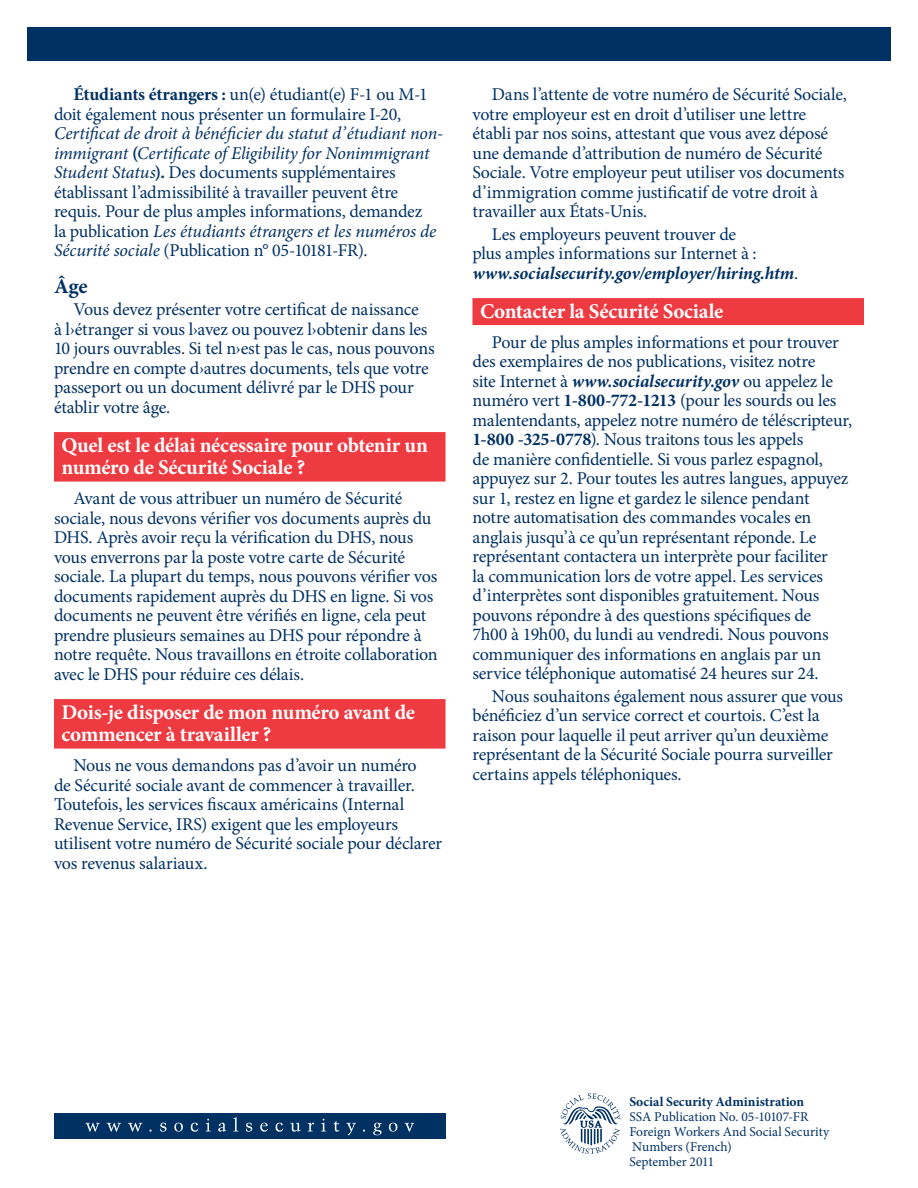
<style>
.page{position:relative;width:918px;height:1188px;background:#fff}
.page>*{position:absolute;margin:0;border:0;box-sizing:border-box;transform-origin:0 0}
.H1-2{font:700 21px/22.5px "Minion Pro";letter-spacing:-.015em;color:#fff}
.H1-1{font:700 21px "Minion Pro";letter-spacing:-.01em;color:#fff}
.t1{font:700 21px "Minion Pro";color:#003163}
.Paragraph{font:18px/19.5px "Minion Pro";letter-spacing:-.015em;color:#003163}
.Pub_Info{font:13.5px "Minion Pro";letter-spacing:-.005em;color:#003163}
.Pub_Info-2{font:700 13.5px "Minion Pro";letter-spacing:.005em;color:#003163}
.s1{font-weight:700}
.s2{font-style:italic}
.s3{font-weight:700;font-style:italic}
</style>
<div class="page">
<div style="left:27px;top:27px;width:864px;height:34px;background:#003163"></div>
<div style="left:54px;top:1114px;width:392px;height:25px;background:#003163"></div>
<svg style="left:85px;top:1117px;width:329px;height:19px"></svg>
<div style="left:54px;top:432px;width:392px;height:50px;background:#ee3a41"></div>
<div style="left:54px;top:699px;width:392px;height:50px;background:#ee3a41"></div>
<div style="left:472px;top:298px;width:392px;height:27px;background:#ee3a41"></div>
<svg style="left:560px;top:1093px;width:61px;height:61px"></svg>
<p class="Paragraph" style="left:54px;top:85px;width:391px;text-indent:19px"><span class="s1">Étudiants étrangers :</span> un(e) étudiant(e) F-1 ou M-1 doit également nous présenter un formulaire I-20, <span class="s2">Certificat de droit à bénéficier du statut d’étudiant non&shy;immigrant</span> <span class="s1">(</span><span class="s2">Certificate of Eligibility for Nonimmigrant Student Status</span><span class="s1">).</span> Des documents supplémentaires établissant l’admissibilité à travailler peuvent être requis. Pour de plus amples informations, demandez<br>la publication <span class="s2">Les étudiants étrangers et les numéros de Sécurité sociale</span> (Publication n° 05-10181-FR).</p>
<h2 class="t1" style="left:54px;top:271px;width:35px">Âge</h2>
<p class="Paragraph" style="left:54px;top:300px;width:382px;text-indent:19px">Vous devez présenter votre certificat de naissance<br>à l›étranger si vous l›avez ou pouvez l›obtenir dans les 10 jours ouvrables. Si tel n›est pas le cas, nous pouvons prendre en compte d›autres documents, tels que votre passeport ou un document délivré par le DHS pour établir votre âge.</p>
<h1 class="H1-2" style="left:62px;top:433px;width:368px">Quel est le délai nécessaire pour obtenir un numéro de Sécurité Sociale ?</h1>
<p class="Paragraph" style="left:54px;top:489px;width:385px;text-indent:19px">Avant de vous attribuer un numéro de Sécurité sociale, nous devons vérifier vos documents auprès du DHS. Après avoir reçu la vérification du DHS, nous vous enverrons par la poste votre carte de Sécurité sociale. La plupart du temps, nous pouvons vérifier vos documents rapidement auprès du DHS en ligne. Si vos documents ne peuvent être vérifiés en ligne, cela peut prendre plusieurs semaines au DHS pour répondre à notre requête. Nous travaillons en étroite collaboration avec le DHS pour réduire ces délais.</p>
<h1 class="H1-2" style="left:62px;top:700px;width:355px">Dois-je disposer de mon numéro avant de commencer à travailler ?</h1>
<p class="Paragraph" style="left:54px;top:756px;width:390px;text-indent:19px">Nous ne vous demandons pas d’avoir un numéro<br>de Sécurité sociale avant de commencer à travailler.<br>Toutefois, les services fiscaux américains (Internal Revenue Service, IRS) exigent que les employeurs utilisent votre numéro de Sécurité sociale pour déclarer vos revenus salariaux.</p>
<p class="Paragraph" style="left:472px;top:85px;width:376px;text-indent:19px">Dans l’attente de votre numéro de Sécurité Sociale, votre employeur est en droit d’utiliser une lettre établi par nos soins, attestant que vous avez déposé une demande d’attribution de numéro de Sécurité Sociale. Votre employeur peut utiliser vos documents d’immigration comme justificatif de votre droit à travailler aux États-Unis.</p>
<p class="Paragraph" style="left:472px;top:224px;width:327px;text-indent:19px">Les employeurs peuvent trouver de<br>plus amples informations sur Internet à : <span class="s3">www.socialsecurity.gov/employer/hiring.htm</span>.</p>
<h1 class="H1-1" style="left:480px;top:296px;width:245px">Contacter la Sécurité Sociale</h1>
<p class="Paragraph" style="left:472px;top:332px;width:381px;text-indent:19px">Pour de plus amples informations et pour trouver des exemplaires de nos publications, visitez notre<br>site Internet à <span class="s3">www.socialsecurity.gov</span> ou appelez le numéro vert <span class="s1">1-800-772-1213</span> (pour les sourds ou les malentendants, appelez notre numéro de téléscripteur, <span class="s1">1-800 -325-0778</span>). Nous traitons tous les appels<br>de manière confidentielle. Si vous parlez espagnol, appuyez sur 2. Pour toutes les autres langues, appuyez sur 1, restez en ligne et gardez le silence pendant<br>notre automatisation des commandes vocales en anglais jusqu’à ce qu’un représentant réponde. Le représentant contactera un interprète pour faciliter<br>la communication lors de votre appel. Les services d’interprètes sont disponibles gratuitement. Nous pouvons répondre à des questions spécifiques de<br>7h00 à 19h00, du lundi au vendredi. Nous pouvons communiquer des informations en anglais par un service téléphonique automatisé 24 heures sur 24.</p>
<p class="Paragraph" style="left:472px;top:687px;width:372px;text-indent:19px">Nous souhaitons également nous assurer que vous bénéficiez d’un service correct et courtois. C’est la raison pour laquelle il peut arriver qu’un deuxième représentant de la Sécurité Sociale pourra surveiller certains appels téléphoniques.</p>
<p class="Pub_Info-2" style="left:629px;top:1092px;width:176px">Social Security Administration</p>
<p class="Pub_Info" style="left:629px;top:1108px;width:181px">SSA Publication No. 05-10107-FR</p>
<p class="Pub_Info" style="left:629px;top:1123px;width:202px">Foreign Workers And Social Security</p>
<p class="Pub_Info" style="left:632px;top:1138px;width:101px">Numbers (French)</p>
<p class="Pub_Info" style="left:629px;top:1153px;width:86px">September 2011</p>
</div>
